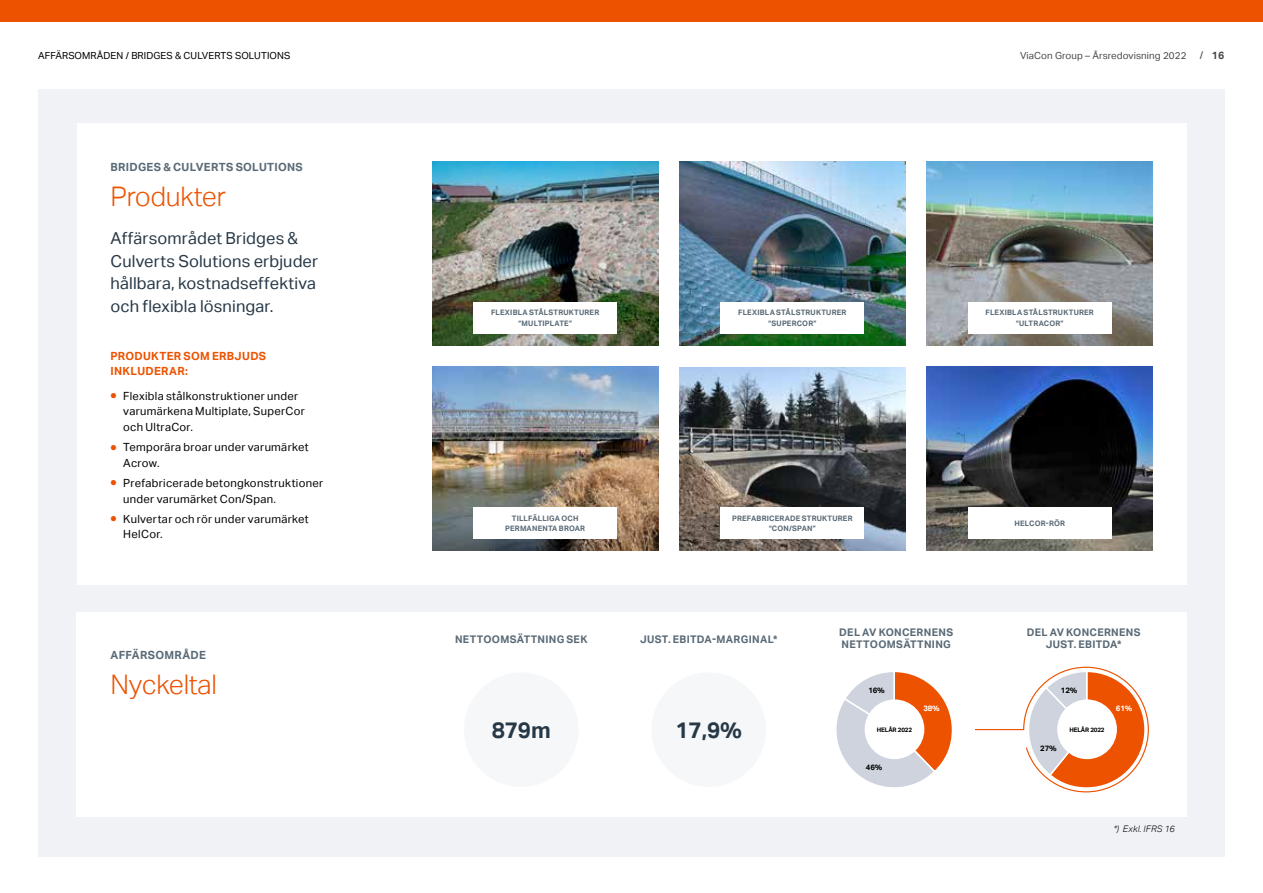
<style>
.page{position:relative;width:1263px;height:893px;background:#fff}
.page>*{position:absolute;margin:0;border:0;box-sizing:border-box;transform-origin:0 0}
.t1{font:300 27px "Aktiv Grotesk";letter-spacing:-.01em;color:#ec5200}
.t2{font:700 22.5px "Aktiv Grotesk";letter-spacing:-.01em;color:#273846}
.t3{font:16.5px/22.5px "Aktiv Grotesk";letter-spacing:.01em;color:#273846}
.t4{font:11.25px/15.8px "Aktiv Grotesk";letter-spacing:.025em;color:#000}
.t5{font:700 11.25px "Aktiv Grotesk";letter-spacing:.03em;color:#596975}
.t6{font:700 11.25px/15.8px "Aktiv Grotesk";letter-spacing:.03em;color:#ec5200}
.t7{font:700 10.5px/12px "Aktiv Grotesk";letter-spacing:.03em;color:#596975;text-align:center}
.t8{font:700 10.5px "Aktiv Grotesk";color:#474847}
.t9{font:9.75px "Aktiv Grotesk";letter-spacing:.01em;color:#000}
.t10{font:9.75px "Aktiv Grotesk";letter-spacing:.01em;color:#474847}
.t11{font:italic 300 9px "Aktiv Grotesk";letter-spacing:.03em;color:#000}
.t12{font:700 7.8px "Aktiv Grotesk";letter-spacing:-.02em;color:#000}
.t13{font:700 7.8px "Aktiv Grotesk";color:#fff}
.t14{font:700 7.5px/10.5px "Aktiv Grotesk";letter-spacing:.025em;color:#596975;text-align:center}
.t15{font:700 6.15px "Aktiv Grotesk";letter-spacing:-.02em;color:#000}
.s1{font-weight:400}
.s2{font-weight:900;font-size:15px;color:#ec5200}
</style>
<div class="page">
<div style="left:38px;top:89px;width:1187px;height:768px;background:#f0f2f5"></div>
<div style="left:338px;top:123px;width:848px;height:462px;background:#fff"></div>
<img style="left:432px;top:162px;width:226px;height:183px">
<img style="left:927px;top:162px;width:225px;height:183px">
<img style="left:432px;top:367px;width:226px;height:184px">
<img style="left:679px;top:367px;width:226px;height:184px">
<img style="left:927px;top:367px;width:225px;height:184px">
<img style="left:679px;top:162px;width:226px;height:183px">
<div style="left:77px;top:612px;width:1109px;height:204px;background:#fff"></div>
<svg style="left:836px;top:672px;width:116px;height:116px"></svg>
<div style="left:865px;top:699px;width:59px;height:60px;background:#fff;border-radius:50%"></div>
<svg style="left:976px;top:666px;width:173px;height:127px"></svg>
<div style="left:464px;top:672px;width:114px;height:115px;background:#f5f7f9;border-radius:50%"></div>
<div style="left:651px;top:672px;width:115px;height:115px;background:#f5f7f9;border-radius:50%"></div>
<div style="left:77px;top:123px;width:284px;height:462px;background:#fff"></div>
<div style="left:473px;top:302px;width:144px;height:32px;background:#fff"></div>
<div style="left:473px;top:507px;width:144px;height:32px;background:#fff"></div>
<div style="left:721px;top:302px;width:143px;height:32px;background:#fff"></div>
<div style="left:721px;top:507px;width:143px;height:32px;background:#fff"></div>
<div style="left:968px;top:302px;width:143px;height:32px;background:#fff"></div>
<div style="left:968px;top:507px;width:143px;height:32px;background:#fff"></div>
<div style="left:0;top:0;width:1263px;height:21px;background:#ec5200"></div>
<p class="t9" style="left:38px;top:49px;width:254px">AFFÄRSOMRÅDEN / BRIDGES &amp; CULVERTS SOLUTIONS</p>
<p class="t10" style="left:1020px;top:49px;width:168px">ViaCon Group – Årsredovisning 2022</p>
<p class="t8" style="left:1200px;top:49px;width:26px"><span class="s1">/</span> 16</p>
<p class="t5" style="left:111px;top:160px;width:194px">BRIDGES &amp; CULVERTS SOLUTIONS</p>
<h1 class="t1" style="left:111px;top:181px;width:117px">Produkter</h1>
<h3 class="t3" style="left:111px;top:227px;width:209px">Affärsområdet Bridges &amp;<br>Culverts Solutions erbjuder hållbara, kostnadseffektiva och flexibla lösningar.</h3>
<p class="t6" style="left:111px;top:348px;width:157px">PRODUKTER SOM ERBJUDS<br>INKLUDERAR:</p>
<p class="t4" style="left:123px;top:388px;width:183px;text-indent:-13px"><span class="s2">•</span> Flexibla stålkonstruktioner under varumärkena Multiplate, SuperCor och UltraCor.</p>
<p class="t4" style="left:123px;top:439px;width:187px;text-indent:-13px"><span class="s2">•</span> Temporära broar under varumärket<br>Acrow.</p>
<p class="t4" style="left:123px;top:475px;width:201px;text-indent:-13px"><span class="s2">•</span> Prefabricerade betongkonstruktioner under varumärket Con/Span.</p>
<p class="t4" style="left:123px;top:511px;width:187px;text-indent:-13px"><span class="s2">•</span> Kulvertar och rör under varumärket<br>HelCor.</p>
<p class="t5" style="left:111px;top:648px;width:97px">AFFÄRSOMRÅDE</p>
<h1 class="t1" style="left:111px;top:669px;width:108px">Nyckeltal</h1>
<p class="t14" style="left:491px;top:307px;width:110px">FLEXIBLA STÅLSTRUKTURER “MULTIPLATE”</p>
<p class="t14" style="left:738px;top:307px;width:110px">FLEXIBLA STÅLSTRUKTURER “SUPERCOR”</p>
<p class="t14" style="left:985px;top:307px;width:110px">FLEXIBLA STÅLSTRUKTURER “ULTRACOR”</p>
<p class="t14" style="left:505px;top:513px;width:81px">TILLFÄLLIGA OCH<br>PERMANENTA BROAR</p>
<p class="t14" style="left:732px;top:513px;width:122px">PREFABRICERADE STRUKTURER “CON/SPAN”</p>
<p class="t14" style="left:1014px;top:518px;width:52px">HELCOR-RÖR</p>
<p class="t7" style="left:455px;top:633px;width:134px">NETTOOMSÄTTNING SEK</p>
<p class="t7" style="left:640px;top:633px;width:139px">JUST. EBITDA-MARGINAL*</p>
<p class="t7" style="left:839px;top:626px;width:115px;text-align:left">DEL AV KONCERNENS<br>NETTOOMSÄTTNING</p>
<p class="t7" style="left:1027px;top:626px;width:115px">DEL AV KONCERNENS<br>JUST. EBITDA*</p>
<h2 class="t2" style="left:492px;top:717px;width:60px">879m</h2>
<h2 class="t2" style="left:675px;top:717px;width:68px">17,9%</h2>
<p class="t12" style="left:868px;top:686px;width:18px">16%</p>
<p class="t15" style="left:877px;top:726px;width:37px">HELÅR 2022</p>
<p class="t12" style="left:866px;top:763px;width:18px">46%</p>
<p class="t15" style="left:863px;top:726px;width:37px">HELÅR 2022</p>
<p class="t13" style="left:923px;top:703px;width:18px">38%</p>
<p class="t12" style="left:1061px;top:686px;width:18px">12%</p>
<p class="t15" style="left:1069px;top:726px;width:37px">HELÅR 2022</p>
<p class="t13" style="left:1116px;top:703px;width:18px">61%</p>
<p class="t15" style="left:1083px;top:726px;width:37px">HELÅR 2022</p>
<p class="t12" style="left:1040px;top:744px;width:18px">27%</p>
<p class="t11" style="left:1113px;top:824px;width:63px">*) Exkl. IFRS 16</p>
</div>
